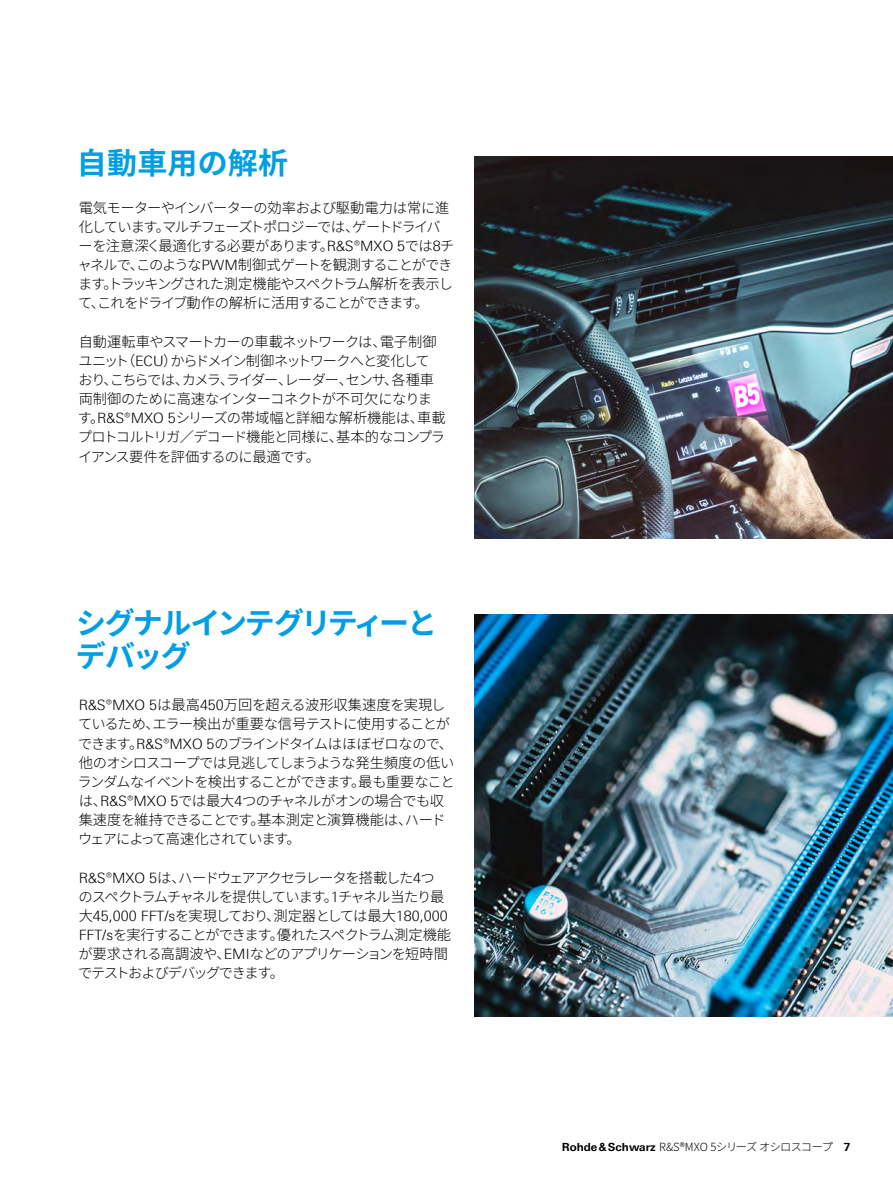
<style>
.page{position:relative;width:893px;height:1191px;background:#fff}
.page>*{position:absolute;margin:0;border:0;box-sizing:border-box;transform-origin:0 0}
.Seiten_Headline_20Pt_cyan{font:700 30px/33px "Source Han Sans";letter-spacing:-.05em;color:#009ee3}
.Seiten_Headline_20Pt_cyan-2{font:700 30px "Source Han Sans";letter-spacing:.01em;color:#009ee3}
.Haupttext{font:300 14.25px/19.2px "Source Han Sans";letter-spacing:-.065em;color:#000}
.t1{font:300 11.25px "Source Han Sans";letter-spacing:-.075em;color:#000}
.s1{font-family:"Linotype Univers 330"}
.s2{font-family:"Linotype Univers 630";font-weight:700}
</style>
<div class="page">
<img style="left:474px;top:156px;width:419px;height:382px">
<img style="left:474px;top:614px;width:419px;height:402px">
<p class="Seiten_Headline_20Pt_cyan-2" style="left:77px;top:146px;width:213px">自動車用の解析</p>
<p class="Haupttext" style="left:77px;top:198px;width:379px">電気モーターやインバーターの効率および駆動電力は常に進化しています。マルチフェーズトポロジーでは、ゲートドライバーを注意深く最適化する必要があります。<span class="s1">R&amp;S®MXO 5</span>では<span class="s1">8</span>チャネルで、このような<span class="s1">PWM</span>制御式ゲートを観測することができます。トラッキングされた測定機能やスペクトラム解析を表示して、これをドライブ動作の解析に活用することができます。</p>
<p class="Haupttext" style="left:78px;top:332px;width:369px">自動運転車やスマートカーの車載ネットワークは、電子制御ユニット（<span class="s1">ECU</span>）からドメイン制御ネットワークへと変化しており、こちらでは、カメラ、ライダー、レーダー、センサ、各種車両制御のために高速なインターコネクトが不可欠になります。<span class="s1">R&amp;S®MXO 5</span>シリーズの帯域幅と詳細な解析機能は、車載プロトコルトリガ／デコード機能と同様に、基本的なコンプライアンス要件を評価するのに最適です。</p>
<p class="Seiten_Headline_20Pt_cyan" style="left:76px;top:607px;width:363px">シグナルインテグリティーとデバッグ</p>
<p class="Haupttext" style="left:78px;top:696px;width:378px"><span class="s1">R&amp;S®MXO 5</span>は最高<span class="s1">450</span>万回を超える波形収集速度を実現しているため、エラー検出が重要な信号テストに使用することができます。<span class="s1">R&amp;S®MXO 5</span>のブラインドタイムはほぼゼロなので、他のオシロスコープでは見逃してしまうような発生頻度の低いランダムなイベントを検出することができます。最も重要なことは、<span class="s1">R&amp;S®MXO 5</span>では最大<span class="s1">4</span>つのチャネルがオンの場合でも収集速度を維持できることです。基本測定と演算機能は、ハードウェアによって高速化されています。</p>
<p class="Haupttext" style="left:78px;top:868px;width:375px"><span class="s1">R&amp;S®MXO 5</span>は、ハードウェアアクセラレータを搭載した<span class="s1">4</span>つのスペクトラムチャネルを提供しています。<span class="s1">1</span>チャネル当たり最大<span class="s1">45,000 FFT/s</span>を実現しており、測定器としては最大<span class="s1">180,000<br>FFT/s</span>を実行することができます。優れたスペクトラム測定機能が要求される高調波や、<span class="s1">EMI</span>などのアプリケーションを短時間でテストおよびデバッグできます。</p>
<p class="t1" style="left:562px;top:1140px;width:290px"><span class="s2">Rohde&amp;Schwarz</span> R&amp;S®MXO 5シリーズオシロスコープ <span class="s2">7</span></p>
</div>
